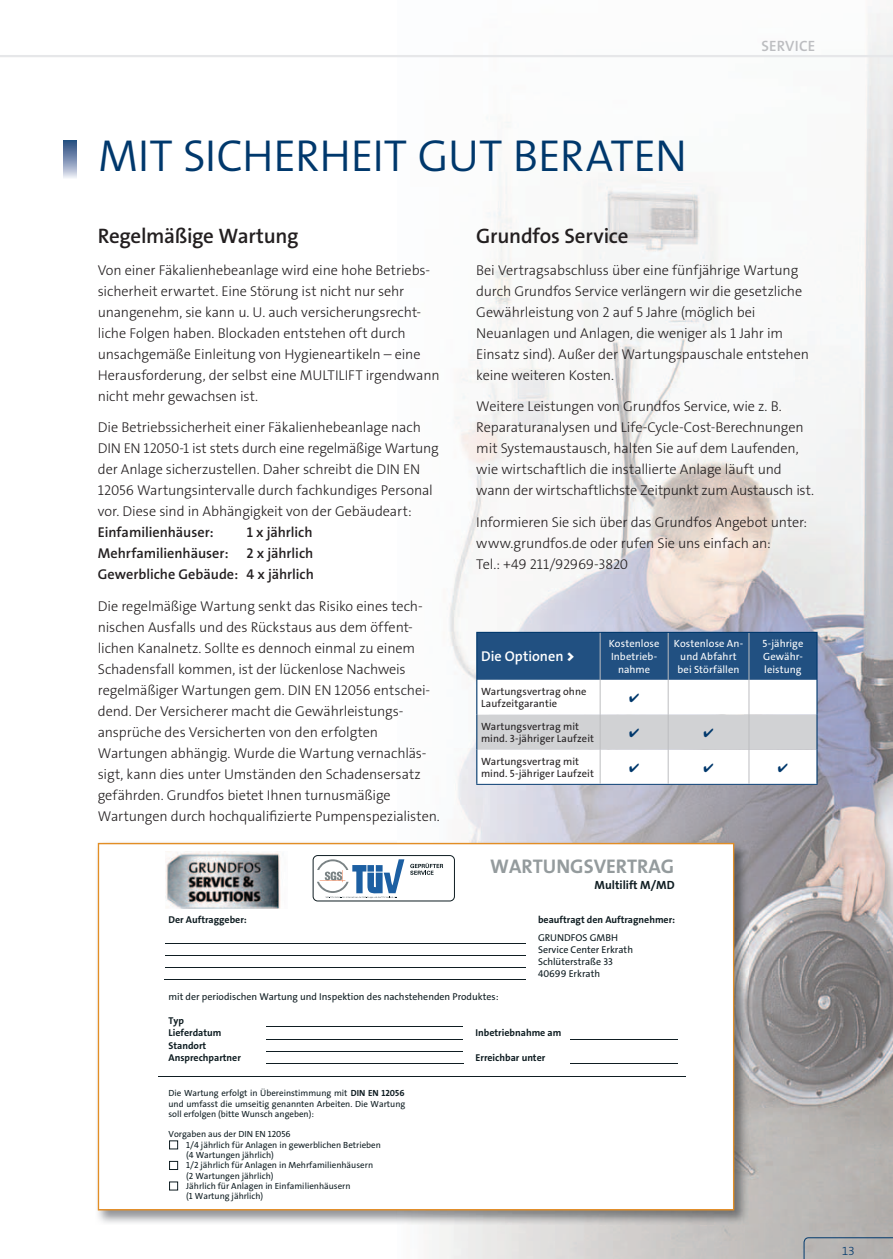
<style>
.page{position:relative;width:893px;height:1259px;background:#fff}
.page>*{position:absolute;margin:0;border:0;box-sizing:border-box;transform-origin:0 0}
.t1{font:45px "Grundfos The Sans OT 4 SL";letter-spacing:-.01em;color:#00386c}
.t2{font:21px "Grundfos The Sans OT 6 SB";letter-spacing:-.01em;color:#231f20}
.t3{font:19.8px "Grundfos The Sans OT 7 B";color:#949b9d}
.t4{font:15px "Grundfos The Sans OT 6 SB";letter-spacing:.005em;color:#bcbdc0}
.t5{font:14.25px/21px "Grundfos The Sans OT 3 L";letter-spacing:-.01em;color:#231f20}
.t6{font:14.25px/21px "Grundfos The Sans OT 6 SB";letter-spacing:-.005em;color:#231f20;text-align:right}
.t7{font:14.25px "Grundfos The Sans OT 6 SB";color:#fff}
.t8{font:12px "Grundfos The Sans OT 3 L";color:#00386c}
.t9{font:11.85px "Grundfos The Sans OT 7 B";color:#0f1d22}
.t10{font:10.5px/12.6px "Grundfos The Sans OT 5 R";letter-spacing:.005em;color:#231f20}
.t11{font:10.5px/12.6px "Grundfos The Sans OT 5 R";letter-spacing:.005em;color:#fff;text-align:center}
.t12{font:9.9px/11.9px "Grundfos The Sans OT 5 R";color:#0f1d22}
.t13{font:9.9px/12.3px "Grundfos The Sans OT 7 B";color:#0f1d22}
.t14{font:9px/10.2px "Grundfos The Sans OT 5 R";color:#0f1d22;text-align:justify}
.s1{font-family:"Grundfos The Sans OT 9 BL"}
.s2{font-family:"Grundfos The Sans OT 7 B"}
</style>
<div class="page">
<img style="left:449px;top:388px;width:295px;height:452px">
<img style="left:744px;top:388px;width:149px;height:870px">
<img style="left:461px;top:12px;width:432px;height:376px">
<svg style="left:803px;top:1236px;width:90px;height:22px;background:#abacac"></svg>
<svg style="left:64px;top:140px;width:13px;height:38px"></svg>
<hr style="left:476px;top:631px;width:124px;height:2px;background:#00386c">
<hr style="left:476px;top:633px;width:1px;height:46px;background:#00386c">
<hr style="left:600px;top:631px;width:218px;height:2px;background:#00386c">
<hr style="left:476px;top:679px;width:1px;height:35px;background:#00386c">
<hr style="left:476px;top:714px;width:1px;height:35px;background:#00386c">
<hr style="left:476px;top:749px;width:1px;height:34px;background:#00386c">
<hr style="left:476px;top:783px;width:342px;height:1px;background:#215081">
<img style="left:97px;top:840px;width:652px;height:384px">
<svg style="left:100px;top:844px;width:632px;height:364px"></svg>
<img style="left:165px;top:851px;width:123px;height:57px">
<div style="left:313px;top:855px;width:141px;height:45px;background:#fff;border-radius:5px"></div>
<div style="left:313px;top:855px;width:142px;height:46px;border:1px solid #0f1d22;border-radius:5px"></div>
<svg style="left:317px;top:859px;width:87px;height:39px"></svg>
<svg style="left:410px;top:863px;width:33px;height:11px"></svg>
<hr style="left:0;top:55px;width:893px;height:2px;background:#e6e7e9">
<svg style="left:477px;top:632px;width:340px;height:152px"></svg>
<p class="t4" style="left:762px;top:39px;width:55px">SERVICE</p>
<h1 class="t1" style="left:98px;top:133px;width:591px">MIT SICHERHEIT GUT BERATEN</h1>
<h2 class="t2" style="left:98px;top:225px;width:202px">Regelmäßige Wartung</h2>
<p class="t5" style="left:98px;top:260px;width:343px">Von einer Fäkalienhebeanlage wird eine hohe Betriebs&shy;sicherheit erwartet. Eine Störung ist nicht nur sehr<br>unan genehm, sie kann u. U. auch versicherungsrecht&shy;liche Folgen haben. Blockaden ent stehen oft durch unsachgemäße Einleitung von Hygieneartikeln – eine Herausforderung, der selbst eine MULTILIFT irgendwann nicht mehr gewachsen ist.</p>
<p class="t5" style="left:98px;top:417px;width:342px">Die Betriebssicherheit einer Fäkalienhebeanlage nach DIN EN 12050-1 ist stets durch eine regelmäßige Wartung der Anlage sicherzustellen. Daher schreibt die DIN EN 12056 Wartungsintervalle durch fachkundiges Personal vor. Diese sind in Abhängigkeit von der Gebäudeart:</p>
<p class="t6" style="left:98px;top:522px;width:117px">Einfamilienhäuser:</p>
<p class="t6" style="left:247px;top:522px;width:67px">1 x jährlich</p>
<p class="t6" style="left:98px;top:543px;width:132px">Mehrfamilienhäuser:</p>
<p class="t6" style="left:98px;top:543px;width:218px">2 x jährlich<br>Gewerbliche Gebäude: 4 x jährlich</p>
<p class="t5" style="left:98px;top:596px;width:344px">Die regelmäßige Wartung senkt das Risiko eines tech&shy;nischen Ausfalls und des Rückstaus aus dem öffent&shy;lichen Kanalnetz. Sollte es dennoch einmal zu einem Schadensfall kommen, ist der lückenlose Nachweis regelmäßiger Wartungen gem. DIN EN 12056 entschei&shy;dend. Der Versicherer macht die Gewährleistungs&shy;ansprüche des Versicherten von den erfolgten Wartungen abhängig. Wurde die Wartung vernachläs&shy;sigt, kann dies unter Umständen den Schadensersatz gefährden. Grundfos bietet Ihnen turnusmäßige Wartungen durch hochqualifizierte Pumpenspezialisten.</p>
<h2 class="t2" style="left:476px;top:225px;width:154px">Grundfos Service</h2>
<p class="t5" style="left:476px;top:260px;width:334px">Bei Vertragsabschluss über eine fünfjährige Wartung durch Grundfos Service verlängern wir die gesetzliche Gewährleistung von 2 auf 5 Jahre (möglich bei Neuanlagen und Anlagen, die weniger als 1 Jahr im Einsatz sind). Außer der Wartungspauschale entstehen keine weiteren Kosten.</p>
<p class="t5" style="left:476px;top:396px;width:339px">Weitere Leistungen von Grundfos Service, wie z. B.<br>Reparaturanalysen und Life-Cycle-Cost-Berechnungen mit Systemaustausch, halten Sie auf dem Laufenden, wie wirtschaftlich die installierte Anlage läuft und wann der wirtschaftlichste Zeitpunkt zum Austausch ist.</p>
<p class="t5" style="left:476px;top:512px;width:332px">Informieren Sie sich über das Grundfos Angebot unter: www.grundfos.de oder rufen Sie uns einfach an:<br>Tel.: +49 211/92969-3820</p>
<p class="t7" style="left:481px;top:649px;width:95px">Die Optionen <span class="s1">&gt;</span></p>
<p class="t11" style="left:609px;top:638px;width:52px">Kostenlose<br>Inbetrieb&shy;nahme</p>
<p class="t11" style="left:674px;top:638px;width:71px">Kostenlose An&shy;und Abfahrt bei Störfällen</p>
<p class="t11" style="left:763px;top:638px;width:42px;text-align:justify">5-jährige Gewähr&shy;leistung</p>
<p class="t10" style="left:481px;top:685px;width:107px">Wartungsvertrag ohne<br>Laufzeitgarantie</p>
<p class="t10" style="left:481px;top:720px;width:115px">Wartungsvertrag mit mind. 3-jähriger Laufzeit</p>
<p class="t10" style="left:481px;top:755px;width:114px">Wartungsvertrag mit mind. 5-jähriger Laufzeit</p>
<h3 class="t3" style="left:490px;top:856px;width:186px">WARTUNGSVERTRAG</h3>
<p class="t9" style="left:595px;top:878px;width:82px">Multilift M/MD</p>
<p class="t13" style="left:168px;top:914px;width:80px">Der Auftraggeber:</p>
<p class="t13" style="left:538px;top:914px;width:139px">beauftragt den Auftragnehmer:</p>
<p class="t12" style="left:538px;top:931px;width:97px">GRUNDFOS GMBH<br>Service Center Erkrath<br>Schlüterstraße 33<br>40699 Erkrath</p>
<p class="t12" style="left:168px;top:991px;width:332px">mit der periodischen Wartung und Inspektion des nachstehenden Produktes:</p>
<p class="t13" style="left:168px;top:1014px;width:54px">Typ<br>Lieferdatum</p>
<p class="t13" style="left:476px;top:1027px;width:87px">Inbetriebnahme am</p>
<p class="t13" style="left:168px;top:1039px;width:74px">Standort<br>Ansprechpartner</p>
<p class="t13" style="left:476px;top:1051px;width:71px">Erreichbar unter</p>
<p class="t14" style="left:168px;top:1088px;width:238px">Die Wartung erfolgt in Übereinstimmung mit <span class="s2">DIN EN 12056 </span>und umfasst die umseitig genannten Arbeiten. Die Wartung soll erfolgen (bitte Wunsch angeben):</p>
<p class="t14" style="left:186px;top:1129px;width:196px;text-align:left;text-indent:-18px">Vorgaben aus der DIN EN 12056<br>1/4 jährlich für Anlagen in gewerblichen Betrieben (4 Wartungen jährlich)<br>1/2 jährlich für Anlagen in Mehrfamilienhäusern (2 Wartungen jährlich)<br>Jährlich für Anlagen in Einfamilienhäusern<br>(1 Wartung jährlich)</p>
<p class="t8" style="left:842px;top:1244px;width:15px">13</p>
</div>
